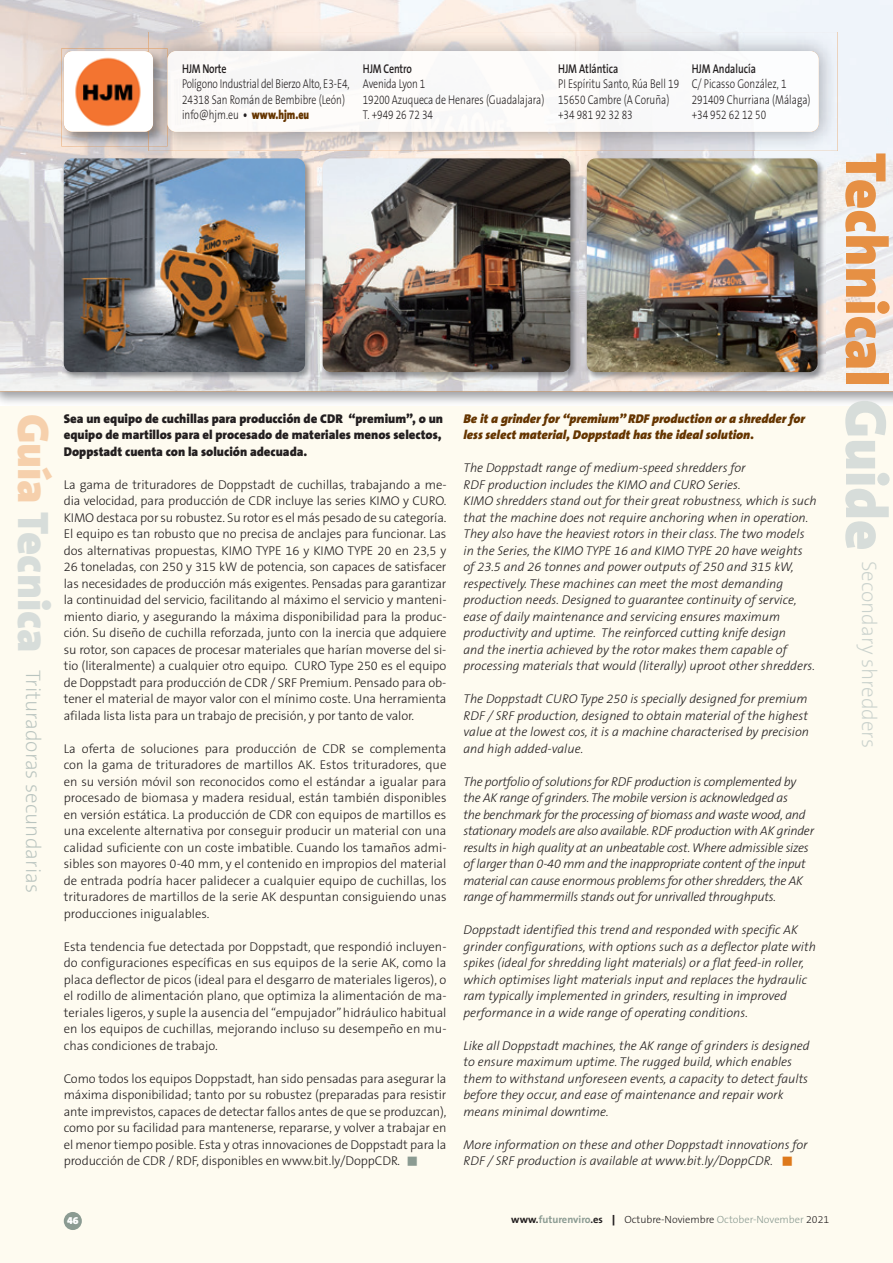
<style>
.page{position:relative;width:893px;height:1263px;background:#fff}
.page>*{position:absolute;margin:0;border:0;box-sizing:border-box;transform-origin:0 0}
.t1{font:900 58.5px "The Sans B9";color:#e69044}
.t2{font:200 21px "The Sans B2";color:#b9c4bf}
.t3{font:200 21px "The Sans B2";color:#cad2cd}
.t4{font:300 12.75px/16.5px "The Sans B3";color:#231f20;text-align:justify}
.t5{font:italic 300 12.75px/16.5px "The Sans B3";color:#231f20}
.t6{font:italic 300 12.75px/16.5px "The Sans B3";letter-spacing:-.02em;color:#231f20}
.t7{font:300 12.75px/15.3px "The Sans B3";color:#231f20;scale:.78 1}
.t8{font:900 12.75px/16.5px "The Sans B9";color:#231f20;text-align:justify}
.t9{font:italic 900 12.75px/16.5px "The Sans B9";color:#653500}
.t10{font:300 12.75px/15.3px "The Sans B3";letter-spacing:-.02em;color:#231f20;scale:.78 1}
.t11{font:600 12.75px "The Sans B6";letter-spacing:-.005em;color:#231f20;scale:.78 1}
.t12{font:300 10.5px "The Sans B3";color:#231f20}
.t13{font:900 10.5px "The Sans B9";color:#fff}
.s1{font-family:"The Sans B7";font-weight:700}
.s2{font-family:"The Sans B9";font-weight:900;color:#653500}
.s3{font-family:"The Sans B9";font-weight:900;font-size:44.4px;color:#f6d0ac}
.s4{font-family:"The Sans B9";font-weight:900;font-size:44.4px;color:#d7ddda}
.s5{font-style:italic}
.s6{color:#8b9b92}
.s7{color:#de791b}
.s8{color:#d7ddda}
.s9{font-family:"The Sans B7";font-weight:700;color:#8b9b92}
.s10{font-family:"The Sans B9";font-weight:900}
</style>
<div class="page">
<div style="left:0;top:406px;width:893px;height:857px;background:#fefbf0"></div>
<div style="left:64px;top:1212px;width:18px;height:18px;background:#8b9b92;border-radius:50%"></div>
<img style="left:0;top:0;width:893px;height:391px">
<img style="left:62px;top:157px;width:251px;height:223px">
<img style="left:64px;top:158px;width:241px;height:214px">
<img style="left:321px;top:157px;width:257px;height:223px">
<img style="left:323px;top:158px;width:247px;height:214px">
<img style="left:585px;top:157px;width:240px;height:223px">
<img style="left:587px;top:158px;width:230px;height:214px">
<img style="left:61px;top:49px;width:88px;height:97px">
<div style="left:64px;top:51px;width:89px;height:81px;background:#fff;border-radius:9px"></div>
<img style="left:75px;top:57px;width:66px;height:70px">
<img style="left:149px;top:32px;width:689px;height:119px">
<img style="left:149px;top:49px;width:19px;height:97px">
<img style="left:149px;top:52px;width:4px;height:79px">
<img style="left:168px;top:51px;width:651px;height:81px">
<img style="left:168px;top:59px;width:1px;height:65px">
<p class="t11" style="left:182px;top:62px;width:59px">HJM Norte</p>
<p class="t10" style="left:182px;top:77px;width:216px">Polígono Industrial del Bierzo Alto, E3-E4,<br>24318 San Román de Bembibre (León) info@hjm.eu <span class="s1">•</span> <span class="s2">www.hjm.eu</span></p>
<p class="t11" style="left:363px;top:62px;width:64px">HJM Centro</p>
<p class="t7" style="left:363px;top:77px;width:234px">Avenida Lyon 1<br>19200 Azuqueca de Henares (Guadalajara)<br>T. +949 26 72 34</p>
<p class="t11" style="left:558px;top:62px;width:79px">HJM Atlántica</p>
<p class="t7" style="left:558px;top:77px;width:157px">PI Espíritu Santo, Rúa Bell 19<br>15650 Cambre (A Coruña) +34 981 92 32 83</p>
<p class="t11" style="left:692px;top:62px;width:84px">HJM Andalucía</p>
<p class="t7" style="left:692px;top:77px;width:154px">C/ Picasso González, 1<br>291409 Churriana (Málaga) +34 952 62 12 50</p>
<h2 class="t2" style="left:44px;top:414px;width:481px;rotate:90deg"><span class="s3">Guía</span> <span class="s4">Tecnica</span> Trituradoras secundarias</h2>
<p class="t8" style="left:64px;top:411px;width:381px">Sea un equipo de cuchillas para producción de CDR “premium”, o un equipo de martillos para el procesado de materiales menos selectos, Doppstadt cuenta con la solución adecuada.</p>
<p class="t4" style="left:64px;top:477px;width:384px">La gama de trituradores de Doppstadt de cuchillas, trabajando a me&shy;dia velocidad, para producción de CDR incluye las series KIMO y CURO.<br>KIMO destaca por su robustez. Su rotor es el más pesado de su categoría.<br>El equipo es tan robusto que no precisa de anclajes para funcionar. Las dos alternativas propuestas, KIMO TYPE 16 y KIMO TYPE 20 en 23,5 y 26 toneladas, con 250 y 315 kW de potencia, son capaces de satisfacer las necesidades de producción más exigentes. Pensadas para garantizar la continuidad del servicio, facilitando al máximo el servicio y manteni&shy;miento diario, y asegurando la máxima disponibilidad para la produc&shy;ción. Su diseño de cuchilla reforzada, junto con la inercia que adquiere su rotor, son capaces de procesar materiales que harían moverse del si&shy;tio (literalmente) a cualquier otro equipo. CURO Type 250 es el equipo de Doppstadt para producción de CDR / SRF Premium. Pensado para ob&shy;tener el material de mayor valor con el mínimo coste. Una herramienta afilada lista lista para un trabajo de precisión, y por tanto de valor.</p>
<p class="t4" style="left:64px;top:741px;width:384px">La oferta de soluciones para producción de CDR se complementa con la gama de trituradores de martillos AK. Estos trituradores, que en su versión móvil son reconocidos como el estándar a igualar para procesado de biomasa y madera residual, están también disponibles en versión estática. La producción de CDR con equipos de martillos es una excelente alternativa por conseguir producir un material con una calidad suficiente con un coste imbatible. Cuando los tamaños admi&shy;sibles son mayores 0-40 mm, y el contenido en impropios del material de entrada podría hacer palidecer a cualquier equipo de cuchillas, los trituradores de martillos de la serie AK despuntan consiguiendo unas producciones inigualables.</p>
<p class="t4" style="left:64px;top:939px;width:384px">Esta tendencia fue detectada por Doppstadt, que respondió incluyen&shy;do configuraciones específicas en sus equipos de la serie AK, como la placa deflector de picos (ideal para el desgarro de materiales ligeros), o el rodillo de alimentación plano, que optimiza la alimentación de ma&shy;teriales ligeros, y suple la ausencia del “empujador” hidráulico habitual en los equipos de cuchillas, mejorando incluso su desempeño en mu&shy;chas condiciones de trabajo.</p>
<p class="t4" style="left:64px;top:1071px;width:384px">Como todos los equipos Doppstadt, han sido pensadas para asegurar la máxima disponibilidad; tanto por su robustez (preparadas para resistir ante imprevistos, capaces de detectar fallos antes de que se produzcan), como por su facilidad para mantenerse, repararse, y volver a trabajar en el menor tiempo posible. Esta y otras innovaciones de Doppstadt para la producción de CDR / RDF, disponibles en www.bit.ly/DoppCDR<span class="s5">.</span> <span class="s6">■</span></p>
<p class="t9" style="left:463px;top:411px;width:343px">Be it a grinder for “premium” RDF production or a shredder for less select material, Doppstadt has the ideal solution.</p>
<p class="t5" style="left:463px;top:460px;width:355px">The Doppstadt range of medium-speed shredders for<br>RDF production includes the KIMO and CURO Series.<br>KIMO shredders stand out for their great robustness, which is such that the machine does not require anchoring when in operation.<br>They also have the heaviest rotors in their class. The two models in the Series, the KIMO TYPE 16 and KIMO TYPE 20 have weights of 23.5 and 26 tonnes and power outputs of 250 and 315 kW, respectively. These machines can meet the most demanding production needs. Designed to guarantee continuity of service, ease of daily maintenance and servicing ensures maximum productivity and uptime. The reinforced cutting knife design<br>and the inertia achieved by the rotor makes them capable of processing materials that would (literally) uproot other shredders.</p>
<p class="t5" style="left:463px;top:691px;width:347px;text-align:justify">The Doppstadt CURO Type 250 is specially designed for premium RDF / SRF production, designed to obtain material of the highest value at the lowest cos, it is a machine characterised by precision and high added-value.</p>
<p class="t6" style="left:463px;top:774px;width:352px">The portfolio of solutions for RDF production is complemented by the AK range of grinders. The mobile version is acknowledged as<br>the benchmark for the processing of biomass and waste wood, and stationary models are also available. RDF production with AK grinder results in high quality at an unbeatable cost. Where admissible sizes of larger than 0-40 mm and the inappropriate content of the input material can cause enormous problems for other shredders, the AK range of hammermills stands out for unrivalled throughputs.</p>
<p class="t5" style="left:463px;top:922px;width:354px">Doppstadt identified this trend and responded with specific AK grinder configurations, with options such as a deflector plate with spikes (ideal for shredding light materials) or a flat feed-in roller, which optimises light materials input and replaces the hydraulic ram typically implemented in grinders, resulting in improved performance in a wide range of operating conditions.</p>
<p class="t5" style="left:463px;top:1038px;width:348px">Like all Doppstadt machines, the AK range of grinders is designed to ensure maximum uptime. The rugged build, which enables them to withstand unforeseen events, a capacity to detect faults before they occur, and ease of maintenance and repair work means minimal downtime.</p>
<p class="t5" style="left:463px;top:1137px;width:346px">More information on these and other Doppstadt innovations for<br>RDF / SRF production is available at www.bit.ly/DoppCDR. <span class="s7">■</span></p>
<h1 class="t1" style="left:897px;top:153px;width:399px;rotate:90deg">Technical <span class="s8">Guide</span></h1>
<h2 class="t3" style="left:880px;top:561px;width:189px;rotate:90deg">Secondary shredders</h2>
<p class="t13" style="left:67px;top:1215px;width:13px">46</p>
<p class="t12" style="left:511px;top:1214px;width:319px"><span class="s1">www.</span><span class="s9">futurenviro</span><span class="s1">.es</span> <span class="s10">|</span> Octubre-Noviembre <span class="s6">October-November</span> 2021</p>
</div>
